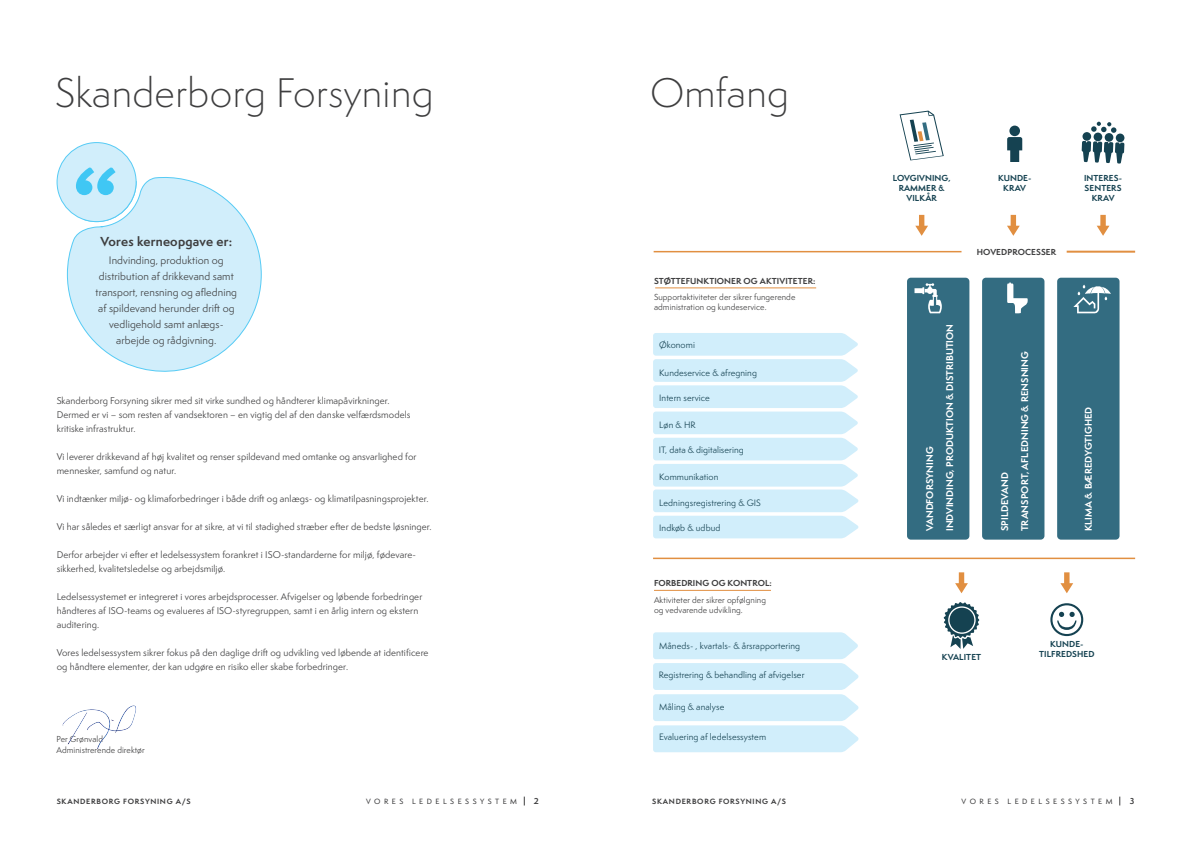
<style>
.page{position:relative;width:1191px;height:842px;background:#fff}
.page>*{position:absolute;margin:0;border:0;box-sizing:border-box;transform-origin:0 0}
.Overskrift{font:300 38px "Semplicita Pro";letter-spacing:.01em;color:#3e3e3f}
.t1{font:700 12px "Semplicita Pro";letter-spacing:.02em;color:#3e3e3f}
.t2{font:10px/16px "Semplicita Pro";letter-spacing:.01em;color:#3e3e3f;text-align:center}
.AG_Brødtekst{font:9px/14px "Semplicita Pro";letter-spacing:.01em;color:#3e3e3f}
.t3{font:700 9px "Semplicita Pro";letter-spacing:.01em;color:#fff}
.x{font:8.5px "Semplicita Pro";letter-spacing:.01em;color:#154251}
.AG_Citat{font:8px/10px "Semplicita Pro";letter-spacing:.01em;color:#3e3e3f}
.AG_Citat-2{font:700 8px/10px "Semplicita Pro";letter-spacing:.01em;color:#154251;text-align:center}
.AG_Citat-3{font:700 8px "Semplicita Pro";letter-spacing:.01em;color:#3e3e3f}
.Body_text{font:8px/11px "Semplicita Pro";letter-spacing:.01em;color:#3e3e3f}
.t4{font:700 7px "Semplicita Pro";letter-spacing:.1em;color:#3e3e3f}
.t5{font:500 7px "Semplicita Pro";letter-spacing:.5em;color:#3e3e3f}
.s1{font-weight:700}
</style>
<div class="page">
<img style="left:62px;top:705px;width:74px;height:45px">
<div style="left:907px;top:278px;width:62px;height:262px;background:#336c81;border-radius:4px"></div>
<div style="left:982px;top:278px;width:62px;height:262px;background:#336c81;border-radius:4px"></div>
<svg style="left:1050px;top:603px;width:33px;height:33px"></svg>
<div style="left:1057px;top:278px;width:62px;height:262px;background:#336c81;border-radius:4px"></div>
<svg style="left:653px;top:333px;width:205px;height:205px;background:#d7f0fb"></svg>
<svg style="left:653px;top:632px;width:205px;height:120px;background:#d7f0fb"></svg>
<svg style="left:955px;top:572px;width:13px;height:21px"></svg>
<hr style="left:653px;top:558px;width:482px;height:1px;background:#e18f41">
<svg style="left:943px;top:602px;width:36px;height:47px"></svg>
<div style="left:949px;top:608px;width:25px;height:24px;background:#154251;border-radius:50%"></div>
<svg style="left:899px;top:111px;width:44px;height:49px"></svg>
<svg style="left:1007px;top:126px;width:15px;height:36px"></svg>
<svg style="left:1091px;top:122px;width:25px;height:11px"></svg>
<div style="left:1082px;top:132px;width:9px;height:9px;background:#154251;border-radius:50%"></div>
<div style="left:1093px;top:132px;width:9px;height:9px;background:#154251;border-radius:50%"></div>
<div style="left:1104px;top:133px;width:9px;height:9px;background:#154251;border-radius:50%"></div>
<div style="left:1115px;top:133px;width:9px;height:9px;background:#154251;border-radius:50%"></div>
<svg style="left:1081px;top:141px;width:43px;height:23px"></svg>
<svg style="left:1007px;top:283px;width:20px;height:30px"></svg>
<svg style="left:914px;top:283px;width:27px;height:30px"></svg>
<svg style="left:1073px;top:285px;width:38px;height:28px"></svg>
<svg style="left:915px;top:215px;width:13px;height:21px"></svg>
<hr style="left:653px;top:251px;width:308px;height:1px;background:#e18f41">
<hr style="left:1066px;top:251px;width:69px;height:2px;background:#e18f41">
<svg style="left:1007px;top:215px;width:12px;height:21px"></svg>
<svg style="left:1096px;top:215px;width:13px;height:21px"></svg>
<hr style="left:654px;top:590px;width:117px;height:1px;background:#e18f41">
<hr style="left:655px;top:287px;width:161px;height:1px;background:#e18f41">
<svg style="left:1060px;top:572px;width:13px;height:21px"></svg>
<svg style="left:67px;top:176px;width:195px;height:196px;fill:#d1eefb"></svg>
<div style="left:57px;top:142px;width:79px;height:80px;background:#d1eefb;border:1px solid #56cbf5;border-radius:50%"></div>
<svg style="left:76px;top:167px;width:40px;height:28px"></svg>
<p class="Overskrift" style="left:55px;top:68px;width:380px">Skanderborg Forsyning</p>
<p class="t1" style="left:100px;top:232px;width:133px">Vores kerneopgave er:</p>
<p class="t2" style="left:96px;top:252px;width:143px">Indvinding, produktion og distribution af drikkevand samt transport, rensning og afledning af spildevand herunder drift og vedligehold samt anlægs&shy;arbejde og rådgivning.</p>
<p class="AG_Brødtekst" style="left:57px;top:393px;width:355px">Skanderborg Forsyning sikrer med sit virke sundhed og håndterer klimapåvirkninger.<br>Dermed er vi – som resten af vandsektoren – en vigtig del af den danske velfærdsmodels kritiske infrastruktur.</p>
<p class="AG_Brødtekst" style="left:57px;top:449px;width:361px">Vi leverer drikkevand af høj kvalitet og renser spildevand med omtanke og ansvarlighed for mennesker, samfund og natur.</p>
<p class="AG_Brødtekst" style="left:57px;top:491px;width:373px">Vi indtænker miljø- og klimaforbedringer i både drift og anlægs- og klimatilpasningsprojekter.</p>
<p class="AG_Brødtekst" style="left:57px;top:519px;width:376px">Vi har således et særligt ansvar for at sikre, at vi til stadighed stræber efter de bedste løsninger.</p>
<p class="AG_Brødtekst" style="left:57px;top:547px;width:361px">Derfor arbejder vi efter et ledelsessystem forankret i ISO-standarderne for miljø, fødevare&shy;sikkerhed, kvalitetsledelse og arbejdsmiljø.</p>
<p class="AG_Brødtekst" style="left:57px;top:589px;width:367px">Ledelsessystemet er integreret i vores arbejdsprocesser. Afvigelser og løbende forbedringer håndteres af ISO-teams og evalueres af ISO-styregruppen, samt i en årlig intern og ekstern auditering.</p>
<p class="AG_Brødtekst" style="left:57px;top:645px;width:373px">Vores ledelsessystem sikrer fokus på den daglige drift og udvikling ved løbende at identificere og håndtere elementer, der kan udgøre en risiko eller skabe forbedringer.</p>
<p class="Body_text" style="left:56px;top:733px;width:90px">Per Grønvald<br>Administrerende direktør</p>
<p class="Overskrift" style="left:650px;top:67px;width:140px">Omfang</p>
<p class="AG_Citat" style="left:654px;top:273px;width:163px;line-height:16px"><span class="s1">STØTTEFUNKTIONER OG AKTIVITETER:<br></span>Supportaktiviteter der sikrer fungerende</p>
<p class="AG_Citat" style="left:654px;top:302px;width:114px">administration og kundeservice.</p>
<p class="x" style="left:659px;top:339px;width:37px">Økonomi</p>
<p class="x" style="left:659px;top:367px;width:99px">Kundeservice &amp; afregning</p>
<p class="x" style="left:659px;top:392px;width:52px">Intern service</p>
<p class="x" style="left:659px;top:419px;width:38px">Løn &amp; HR</p>
<p class="x" style="left:658px;top:444px;width:86px">IT, data &amp; digitalisering</p>
<p class="x" style="left:659px;top:471px;width:61px">Kommunikation</p>
<p class="x" style="left:659px;top:496px;width:103px">Ledningsregistrering &amp; GIS</p>
<p class="x" style="left:659px;top:522px;width:63px">Indkøb &amp; udbud</p>
<p class="AG_Citat-3" style="left:654px;top:577px;width:119px">FORBEDRING OG KONTROL:</p>
<p class="AG_Citat" style="left:654px;top:595px;width:113px">Aktiviteter der sikrer opfølgning og vedvarende udvikling.</p>
<p class="x" style="left:659px;top:639px;width:142px">Måneds- , kvartals- &amp; årsrapportering</p>
<p class="x" style="left:658px;top:669px;width:147px">Registrering &amp; behandling af afvigelser</p>
<p class="x" style="left:659px;top:701px;width:67px">Måling &amp; analyse</p>
<p class="x" style="left:659px;top:731px;width:108px">Evaluering af ledelsessystem</p>
<p class="AG_Citat-2" style="left:892px;top:172px;width:59px">LOVGIVNING,</p>
<p class="AG_Citat-2" style="left:898px;top:182px;width:47px">RAMMER &amp;</p>
<p class="AG_Citat-2" style="left:906px;top:192px;width:32px">VILKÅR</p>
<p class="AG_Citat-2" style="left:998px;top:172px;width:35px">KUNDE-<br>KRAV</p>
<p class="AG_Citat-2" style="left:1084px;top:172px;width:39px;text-align:left">INTERES-<br>SENTERS</p>
<p class="AG_Citat-2" style="left:1091px;top:192px;width:24px">KRAV</p>
<p class="AG_Citat-3" style="left:977px;top:246px;width:81px">HOVEDPROCESSER</p>
<p class="t3" style="left:923px;top:531px;width:86px;rotate:-90deg">VANDFORSYNING</p>
<p class="t3" style="left:943px;top:531px;width:209px;rotate:-90deg">INDVINDING, PRODUKTION &amp; DISTRIBUTION</p>
<p class="t3" style="left:998px;top:531px;width:61px;rotate:-90deg">SPILDEVAND</p>
<p class="t3" style="left:1018px;top:531px;width:182px;rotate:-90deg">TRANSPORT, AFLEDNING &amp; RENSNING</p>
<p class="t3" style="left:1081px;top:531px;width:126px;rotate:-90deg">KLIMA &amp; BÆREDYGTIGHED</p>
<p class="AG_Citat-2" style="left:941px;top:652px;width:41px">KVALITET</p>
<p class="AG_Citat-2" style="left:1039px;top:639px;width:57px">KUNDE-<br>TILFREDSHED</p>
<p class="t4" style="left:57px;top:796px;width:135px">SKANDERBORG FORSYNING A/S</p>
<p class="t5" style="left:366px;top:796px;width:152px">VORES LEDELSESSYSTEM</p>
<p class="AG_Citat-3" style="left:534px;top:795px;width:7px">2</p>
<p class="t4" style="left:652px;top:796px;width:135px">SKANDERBORG FORSYNING A/S</p>
<p class="t5" style="left:961px;top:796px;width:152px">VORES LEDELSESSYSTEM</p>
<p class="AG_Citat-3" style="left:1129px;top:795px;width:6px">3</p>
</div>
